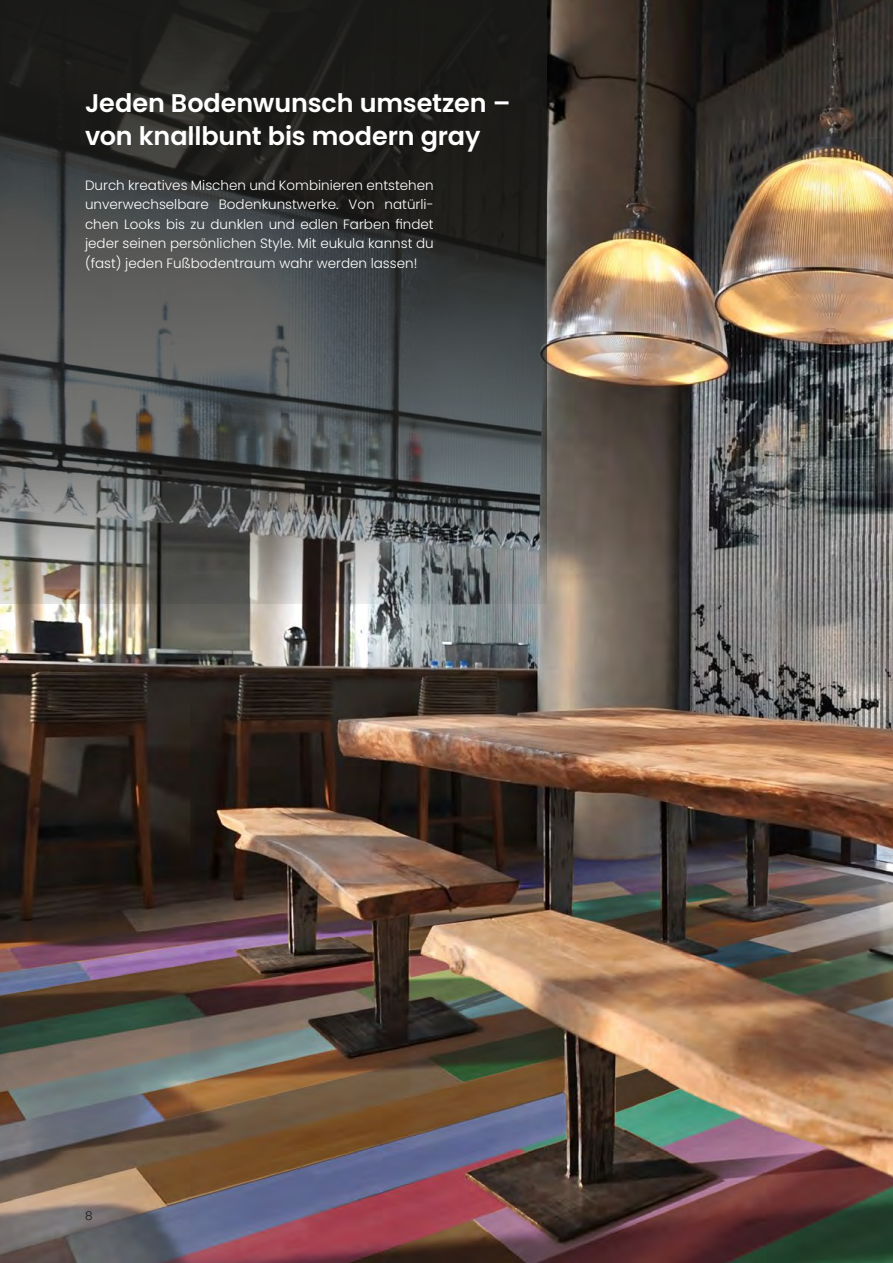
<style>
.page{position:relative;width:893px;height:1263px;background:#fff}
.page>*{position:absolute;margin:0;border:0;box-sizing:border-box;transform-origin:0 0}
.Headline_17_semibold{font:600 25.5px/33px "Poppins";letter-spacing:-.005em;color:#fff}
.Fließtext_9_13{font:300 13.5px/19.5px "Poppins";color:#fff;text-align:justify}
.t1{font:300 12px "Poppins";color:#1a1a18}
</style>
<div class="page">
<img style="left:0;top:0;width:893px;height:1263px">
<svg style="left:0;top:0;width:546px;height:604px;background:#444645"></svg>
<p class="Headline_17_semibold" style="left:85px;top:87px;width:427px">Jeden Bodenwunsch umsetzen – von knallbunt bis modern gray</p>
<p class="Fließtext_9_13" style="left:85px;top:175px;width:350px">Durch kreatives Mischen und Kombinieren entstehen unverwechselbare Bodenkunstwerke. Von natürli&shy;chen Looks bis zu dunklen und edlen Farben findet jeder seinen persönlichen Style. Mit eukula kannst du (fast) jeden Fußbodentraum wahr werden lassen!</p>
<p class="t1" style="left:85px;top:1209px;width:9px">8</p>
</div>
